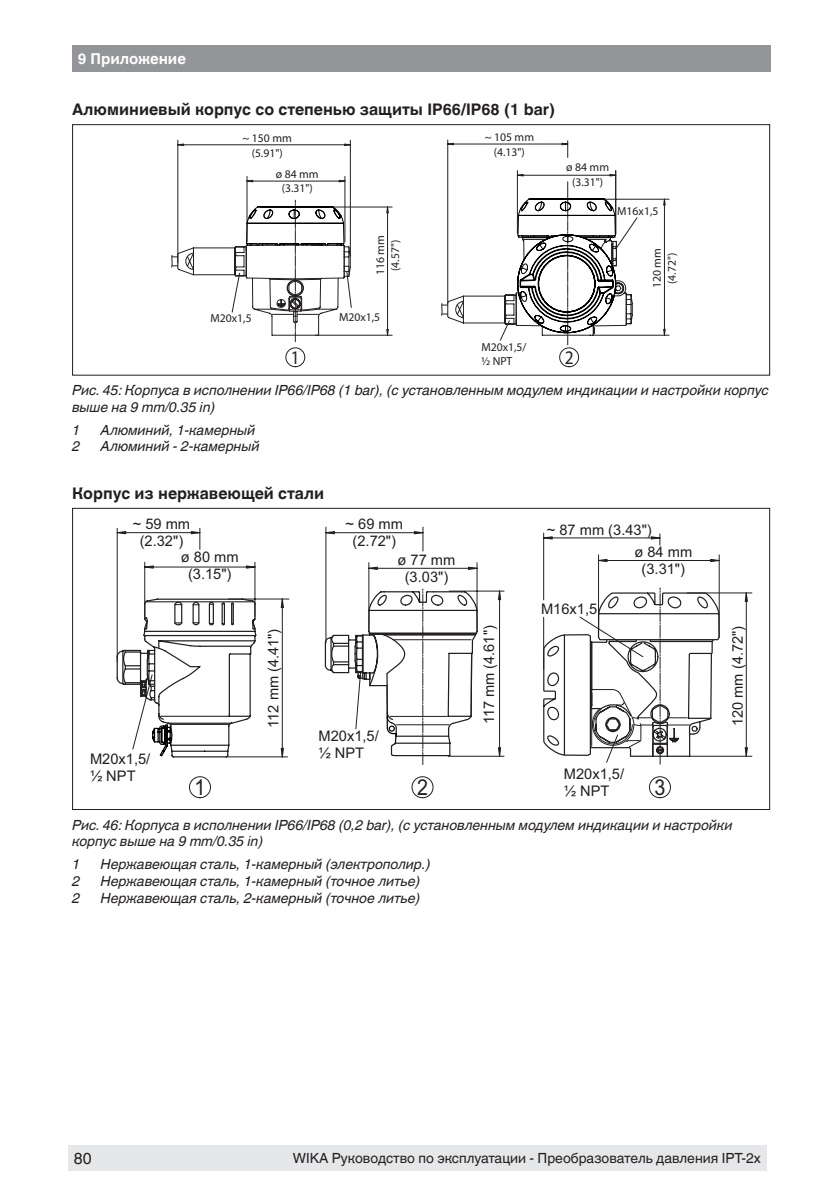
<style>
.page{position:relative;width:840px;height:1191px;background:#fff}
.page>*{position:absolute;margin:0;border:0;box-sizing:border-box;transform-origin:0 0}
.bild{font:22px "Arial";color:#231f20;scale:.9 1}
.bild-2{font:19.2px "Helvetica Linotype";color:#231f20;scale:.9 1}
.Bildtitel{font:700 16px "Helvetica Linotype";color:#231f20}
.t1{font:16px "Helvetica Linotype";color:#231f20}
.K1_Wika{font:700 15px "Helvetica Linotype";color:#fff}
.bild-3{font:14.6px/17px "Arial";color:#231f20;text-align:center}
.Bildunterschrift{font:italic 14px/16.8px "Helvetica Linotype";color:#231f20}
.legende{font:italic 14px "Helvetica Linotype";color:#231f20}
.legende_last{font:italic 14px "Helvetica Linotype";color:#231f20}
.Fuss_F_right{font:14px "Helvetica Linotype";color:#231f20}
.bild-4{font:11.6px/15px "Helvetica Linotype";color:#231f20;text-align:center}
</style>
<div class="page">
<div style="left:68px;top:1145px;width:43px;height:26px;background:#e6e7e9"></div>
<div style="left:72px;top:45px;width:697px;height:27px;background:#939598"></div>
<div style="left:111px;top:1145px;width:655px;height:26px;background:#e6e7e9"></div>
<hr style="left:447px;top:140px;width:1px;height:163px;background:#231f20">
<div style="left:559px;top:347px;width:19px;height:20px;background:#fff;border:1px solid #231f20;border-radius:50%"></div>
<div style="left:285px;top:347px;width:20px;height:20px;background:#fff;border:1px solid #231f20;border-radius:50%"></div>
<svg style="left:441px;top:141px;width:228px;height:204px"></svg>
<svg style="left:171px;top:140px;width:221px;height:202px"></svg>
<div style="left:72px;top:124px;width:697px;height:252px;border:1px solid #231f20"></div>
<svg style="left:116px;top:526px;width:381px;height:231px"></svg>
<svg style="left:413px;top:531px;width:10px;height:3px"></svg>
<svg style="left:467px;top:566px;width:10px;height:4px"></svg>
<svg style="left:246px;top:565px;width:9px;height:4px"></svg>
<svg style="left:190px;top:531px;width:10px;height:3px"></svg>
<svg style="left:368px;top:566px;width:10px;height:4px"></svg>
<svg style="left:144px;top:565px;width:10px;height:4px"></svg>
<svg style="left:116px;top:531px;width:10px;height:3px"></svg>
<svg style="left:325px;top:531px;width:10px;height:3px"></svg>
<svg style="left:280px;top:747px;width:4px;height:10px"></svg>
<svg style="left:280px;top:598px;width:4px;height:10px"></svg>
<div style="left:648px;top:776px;width:22px;height:22px;background:#fff;border:1px solid #231f20;border-radius:50%"></div>
<div style="left:189px;top:776px;width:22px;height:22px;background:#fff;border:1px solid #231f20;border-radius:50%"></div>
<svg style="left:497px;top:532px;width:254px;height:232px"></svg>
<svg style="left:324px;top:589px;width:154px;height:210px"></svg>
<p class="K1_Wika" style="left:78px;top:50px;width:110px">9 Приложение</p>
<p class="Bildtitel" style="left:72px;top:100px;width:484px">Алюминиевый корпус со степенью защиты IP66/IP68 (1 bar)</p>
<p class="bild-4" style="left:484px;top:129px;width:51px">~ 105 mm (4.13")</p>
<p class="bild-4" style="left:242px;top:131px;width:51px">~ 150 mm (5.91")</p>
<p class="bild-4" style="left:275px;top:166px;width:44px">ø 84 mm (3.31")</p>
<p class="bild-4" style="left:566px;top:160px;width:44px">ø 84 mm (3.31")</p>
<p class="bild-4" style="left:372px;top:275px;width:41px;rotate:-90deg">116 mm (4.57")</p>
<p class="bild-4" style="left:617px;top:204px;width:43px">M16x1,5</p>
<p class="bild-4" style="left:649px;top:288px;width:41px;rotate:-90deg">120 mm (4.72")</p>
<p class="bild-4" style="left:210px;top:310px;width:43px">M20x1,5</p>
<p class="bild-4" style="left:339px;top:310px;width:43px">M20x1,5</p>
<p class="bild-2" style="left:291px;top:346px;width:11px">1</p>
<p class="Bildunterschrift" style="left:72px;top:382px;width:697px">Рис. 45: Корпуса в исполнении IP66/IP68 (1 bar), (с установленным модулем индикации и настройки корпус выше на 9 mm/0.35 in)</p>
<p class="legende" style="left:72px;top:421px;width:9px">1</p>
<p class="legende" style="left:100px;top:421px;width:156px">Алюминий, 1-камерный</p>
<p class="legende_last" style="left:72px;top:438px;width:9px">2</p>
<p class="legende_last" style="left:100px;top:438px;width:160px">Алюминий - 2-камерный</p>
<p class="Bildtitel" style="left:72px;top:484px;width:253px">Корпус из нержавеющей стали</p>
<p class="bild-3" style="left:345px;top:515px;width:59px">~ 69 mm (2.72")</p>
<p class="bild-3" style="left:397px;top:551px;width:59px">ø 77 mm (3.03")</p>
<p class="bild-4" style="left:481px;top:339px;width:47px;line-height:14px;text-align:left">M20x1,5/ ½ NPT</p>
<p class="bild-2" style="left:564px;top:346px;width:11px">2</p>
<p class="bild-3" style="left:133px;top:516px;width:59px">~ 59 mm</p>
<p class="bild-3" style="left:140px;top:533px;width:45px">(2.32")</p>
<p class="bild-3" style="left:181px;top:548px;width:59px">ø 80 mm</p>
<p class="bild-3" style="left:188px;top:566px;width:45px">(3.15")</p>
<p class="bild-3" style="left:546px;top:521px;width:106px">~ 87 mm (3.43")</p>
<p class="bild-3" style="left:634px;top:543px;width:59px">ø 84 mm (3.31")</p>
<p class="bild-3" style="left:265px;top:727px;width:101px;rotate:-90deg">112 mm (4.41")</p>
<p class="bild-3" style="left:480px;top:724px;width:101px;rotate:-90deg">117 mm (4.61")</p>
<p class="bild-3" style="left:540px;top:600px;width:58px">M16x1,5</p>
<p class="bild-3" style="left:728px;top:726px;width:102px;rotate:-90deg">120 mm (4.72")</p>
<p class="bild-3" style="left:318px;top:727px;width:62px;text-align:left">M20x1,5/ ½ NPT</p>
<p class="bild-3" style="left:90px;top:750px;width:62px;text-align:left">M20x1,5/ ½ NPT</p>
<p class="bild-3" style="left:563px;top:765px;width:62px">M20x1,5/</p>
<p class="bild" style="left:194px;top:772px;width:14px">1</p>
<p class="bild" style="left:417px;top:772px;width:14px">2</p>
<p class="bild-3" style="left:563px;top:782px;width:47px">½ NPT</p>
<p class="bild" style="left:654px;top:772px;width:14px">3</p>
<p class="Bildunterschrift" style="left:72px;top:816px;width:661px">Рис. 46: Корпуса в исполнении IP66/IP68 (0,2 bar), (с установленным модулем индикации и настройки корпус выше на 9 mm/0.35 in)</p>
<p class="legende" style="left:72px;top:856px;width:9px">1</p>
<p class="legende" style="left:100px;top:856px;width:331px">Нержавеющая сталь, 1-камерный (электрополир.)</p>
<p class="legende" style="left:72px;top:872px;width:9px">2</p>
<p class="legende" style="left:100px;top:872px;width:321px">Нержавеющая сталь, 1-камерный (точное литье)</p>
<p class="legende_last" style="left:72px;top:889px;width:9px">2</p>
<p class="legende_last" style="left:100px;top:889px;width:321px">Нержавеющая сталь, 2-камерный (точное литье)</p>
<p class="t1" style="left:74px;top:1149px;width:19px">80</p>
<p class="Fuss_F_right" style="left:292px;top:1150px;width:469px">WIKA Руководство по эксплуатации - Преобразователь давления IPT-2x</p>
</div>
